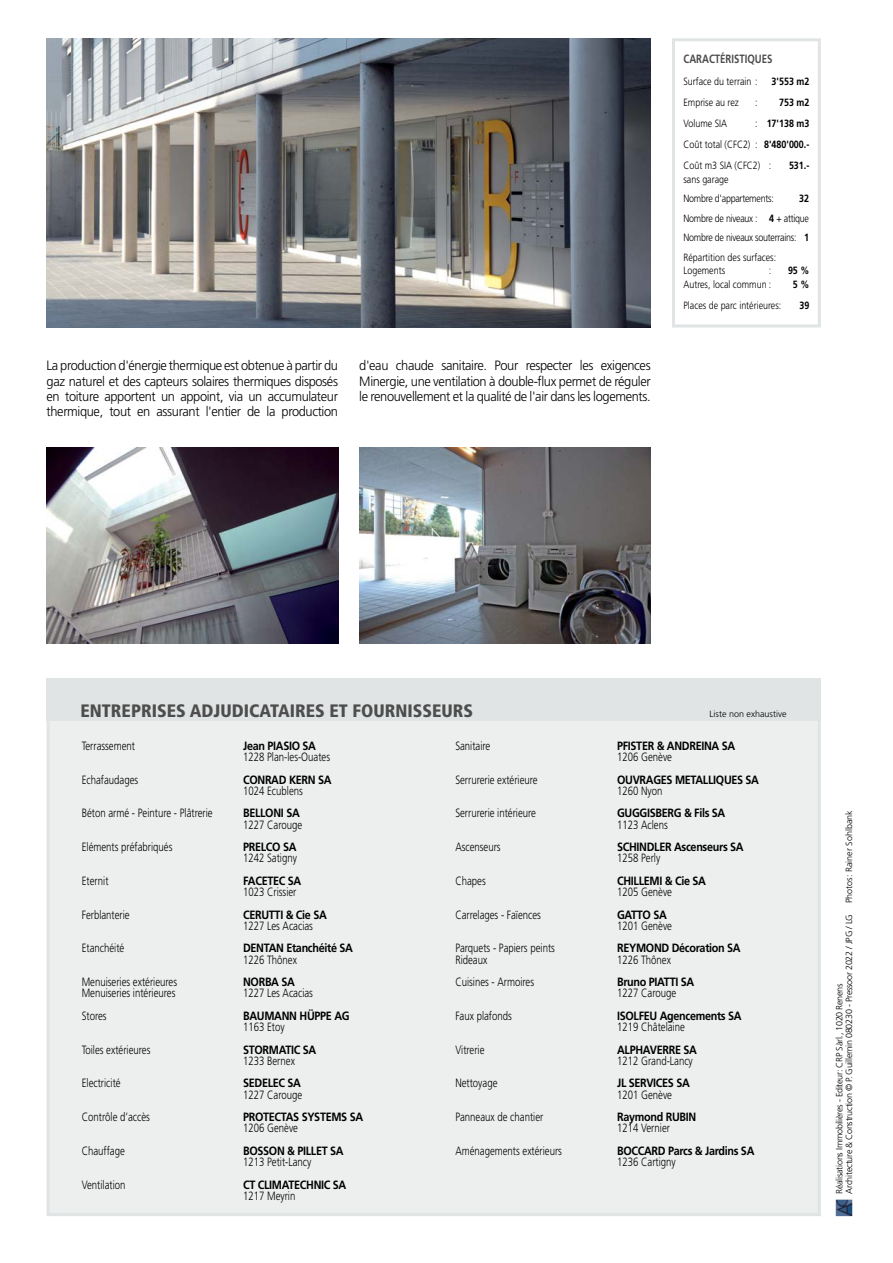
<style>
.page{position:relative;width:893px;height:1263px;background:#fff}
.page>*{position:absolute;margin:0;border:0;box-sizing:border-box;transform-origin:0 0}
.t1{font:900 condensed 18px "Frutiger";color:#4d4d4d}
.t2{font:300 13.5px/15.1px "Frutiger";letter-spacing:-.03em;color:#000;text-align:justify;scale:.95 1}
.t3{font:300 12px/11.2px "Frutiger";color:#000;scale:.8 1}
.t4{font:700 12px "Frutiger";letter-spacing:-.03em;color:#000;scale:.9 1}
.t5{font:700 12px "Frutiger";color:#4d4d4d;scale:.8 1}
.t6{font:300 10.5px/19.5px "Frutiger";color:#000;text-align:justify;scale:.85 1}
.t7{font:300 10.5px/19.5px "Frutiger";letter-spacing:-.03em;color:#000;scale:.85 1}
.t8{font:700 10.5px "Frutiger";color:#000;scale:.85 1}
.t9{font:300 9px/9.8px "Frutiger";letter-spacing:-.03em;color:#000}
.t10{font:300 9px "Frutiger";color:#000}
.s1{font-weight:700}
</style>
<div class="page">
<div style="left:48px;top:680px;width:771px;height:535px;background:#edefef"></div>
<div style="left:47px;top:678px;width:773px;height:43px;background:#e0e4e4"></div>
<img style="left:835px;top:1200px;width:17px;height:16px">
<div style="left:672px;top:38px;width:148px;height:289px;border:3px solid #e0e4e4"></div>
<img style="left:47px;top:38px;width:603px;height:289px">
<img style="left:359px;top:448px;width:291px;height:195px">
<img style="left:47px;top:448px;width:291px;height:195px">
<p class="t2" style="left:47px;top:359px;width:308px">La production d'énergie thermique est obtenue à partir du gaz naturel et des capteurs solaires thermiques disposés en toiture apportent un appoint, via un accumulateur thermique, tout en assurant l'entier de la production</p>
<p class="t2" style="left:359px;top:359px;width:308px">d'eau chaude sanitaire. Pour respecter les exigences Minergie, une ventilation à double-flux permet de réguler le renouvellement et la qualité de l'air dans les logements.</p>
<p class="t5" style="left:683px;top:54px;width:113px">CARACTÉRISTIQUES</p>
<p class="t6" style="left:683px;top:73px;width:89px">Surface du terrain :</p>
<p class="t8" style="left:771px;top:77px;width:46px">3'553 m2</p>
<p class="t6" style="left:683px;top:94px;width:67px">Emprise au rez</p>
<p class="t6" style="left:755px;top:94px;width:4px">:</p>
<p class="t8" style="left:779px;top:98px;width:37px">753 m2</p>
<p class="t6" style="left:683px;top:115px;width:53px">Volume SIA</p>
<p class="t6" style="left:683px;top:114px;width:150px;line-height:21px;text-indent:72px">: <span class="s1">17'138 m3<br></span>Coût total (CFC2) : <span class="s1">8'480'000.- </span>Coût m3 SIA (CFC2) :</p>
<p class="t8" style="left:789px;top:161px;width:25px">531.-</p>
<p class="t7" style="left:683px;top:170px;width:108px">sans garage<br>Nombre d'appartements:</p>
<p class="t6" style="left:683px;top:190px;width:149px;text-indent:116px"><span class="s1">32<br></span>Nombre de niveaux : <span class="s1">4</span> + attique Nombre de niveaux souterrains: <span class="s1">1<br></span>Répartition des surfaces:</p>
<p class="t6" style="left:683px;top:262px;width:50px">Logements</p>
<p class="t6" style="left:768px;top:262px;width:4px">:</p>
<p class="t8" style="left:788px;top:266px;width:27px">95 %</p>
<p class="t6" style="left:683px;top:275px;width:105px">Autres, local commun :</p>
<p class="t8" style="left:793px;top:280px;width:21px">5 %</p>
<p class="t6" style="left:683px;top:296px;width:117px">Places de parc intérieures:</p>
<p class="t8" style="left:799px;top:301px;width:13px">39</p>
<h1 class="t1" style="left:81px;top:703px;width:394px">ENTREPRISES ADJUDICATAIRES ET FOURNISSEURS</h1>
<p class="t10" style="left:709px;top:710px;width:78px">Liste non exhaustive</p>
<p class="t3" style="left:82px;top:741px;width:68px">Terrassement</p>
<p class="t3" style="left:82px;top:775px;width:72px">Echafaudages</p>
<p class="t3" style="left:82px;top:809px;width:165px">Béton armé - Peinture - Plâtrerie</p>
<p class="t3" style="left:82px;top:842px;width:115px">Eléments préfabriqués</p>
<p class="t3" style="left:82px;top:876px;width:35px">Eternit</p>
<p class="t3" style="left:82px;top:910px;width:61px">Ferblanterie</p>
<p class="t3" style="left:82px;top:944px;width:55px">Etanchéité</p>
<p class="t3" style="left:82px;top:977px;width:121px">Menuiseries extérieures<br>Menuiseries intérieures</p>
<p class="t3" style="left:82px;top:1011px;width:33px">Stores</p>
<p class="t3" style="left:82px;top:1045px;width:87px">Toiles extérieures</p>
<p class="t3" style="left:82px;top:1079px;width:50px">Electricité</p>
<p class="t3" style="left:82px;top:1112px;width:87px">Contrôle d’accès</p>
<p class="t3" style="left:82px;top:1146px;width:55px">Chauffage</p>
<p class="t3" style="left:82px;top:1180px;width:56px">Ventilation</p>
<p class="t3" style="left:455px;top:741px;width:45px">Sanitaire</p>
<p class="t3" style="left:455px;top:775px;width:104px">Serrurerie extérieure</p>
<p class="t3" style="left:455px;top:809px;width:102px">Serrurerie intérieure</p>
<p class="t3" style="left:455px;top:842px;width:58px">Ascenseurs</p>
<p class="t3" style="left:455px;top:876px;width:40px">Chapes</p>
<p class="t3" style="left:455px;top:910px;width:109px">Carrelages - Faïences</p>
<p class="t3" style="left:455px;top:944px;width:126px">Parquets - Papiers peints<br>Rideaux</p>
<p class="t3" style="left:455px;top:977px;width:100px">Cuisines - Armoires</p>
<p class="t3" style="left:455px;top:1011px;width:72px">Faux plafonds</p>
<p class="t3" style="left:455px;top:1045px;width:38px">Vitrerie</p>
<p class="t3" style="left:455px;top:1079px;width:54px">Nettoyage</p>
<p class="t3" style="left:455px;top:1112px;width:111px">Panneaux de chantier</p>
<p class="t3" style="left:455px;top:1146px;width:135px">Aménagements extérieurs</p>
<p class="t4" style="left:243px;top:741px;width:83px">Jean PIASIO SA</p>
<p class="t3" style="left:243px;top:752px;width:110px">1228 Plan-les-Ouates</p>
<p class="t4" style="left:243px;top:775px;width:100px">CONRAD KERN SA</p>
<p class="t3" style="left:243px;top:786px;width:76px">1024 Ecublens</p>
<p class="t4" style="left:243px;top:808px;width:64px">BELLONI SA</p>
<p class="t3" style="left:243px;top:820px;width:75px">1227 Carouge</p>
<p class="t4" style="left:243px;top:842px;width:61px">PRELCO SA</p>
<p class="t3" style="left:243px;top:854px;width:69px">1242 Satigny</p>
<p class="t4" style="left:243px;top:876px;width:66px">FACETEC SA</p>
<p class="t3" style="left:243px;top:887px;width:68px">1023 Crissier</p>
<p class="t4" style="left:243px;top:910px;width:95px">CERUTTI &amp; Cie SA</p>
<p class="t3" style="left:243px;top:921px;width:89px">1227 Les Acacias</p>
<p class="t4" style="left:243px;top:943px;width:124px">DENTAN Etanchéité SA</p>
<p class="t3" style="left:243px;top:955px;width:69px">1226 Thônex</p>
<p class="t4" style="left:243px;top:977px;width:59px">NORBA SA</p>
<p class="t3" style="left:243px;top:989px;width:89px">1227 Les Acacias</p>
<p class="t4" style="left:243px;top:1011px;width:120px">BAUMANN HÜPPE AG</p>
<p class="t3" style="left:243px;top:1022px;width:54px">1163 Etoy</p>
<p class="t4" style="left:243px;top:1045px;width:83px">STORMATIC SA</p>
<p class="t3" style="left:243px;top:1056px;width:66px">1233 Bernex</p>
<p class="t4" style="left:243px;top:1078px;width:66px">SEDELEC SA</p>
<p class="t3" style="left:243px;top:1090px;width:75px">1227 Carouge</p>
<p class="t4" style="left:243px;top:1112px;width:135px">PROTECTAS SYSTEMS SA</p>
<p class="t3" style="left:243px;top:1124px;width:70px">1206 Genève</p>
<p class="t4" style="left:243px;top:1146px;width:113px">BOSSON &amp; PILLET SA</p>
<p class="t3" style="left:243px;top:1157px;width:87px">1213 Petit-Lancy</p>
<p class="t4" style="left:243px;top:1180px;width:116px">CT CLIMATECHNIC SA</p>
<p class="t3" style="left:243px;top:1191px;width:67px">1217 Meyrin</p>
<p class="t4" style="left:617px;top:741px;width:133px">PFISTER &amp; ANDREINA SA</p>
<p class="t3" style="left:617px;top:752px;width:70px">1206 Genève</p>
<p class="t4" style="left:617px;top:775px;width:159px">OUVRAGES METALLIQUES SA</p>
<p class="t3" style="left:617px;top:786px;width:58px">1260 Nyon</p>
<p class="t4" style="left:617px;top:808px;width:122px">GUGGISBERG &amp; Fils SA</p>
<p class="t3" style="left:617px;top:820px;width:65px">1123 Aclens</p>
<p class="t4" style="left:617px;top:842px;width:142px">SCHINDLER Ascenseurs SA</p>
<p class="t3" style="left:617px;top:854px;width:56px">1258 Perly</p>
<p class="t4" style="left:617px;top:876px;width:100px">CHILLEMI &amp; Cie SA</p>
<p class="t3" style="left:617px;top:887px;width:70px">1205 Genève</p>
<p class="t4" style="left:617px;top:910px;width:57px">GATTO SA</p>
<p class="t3" style="left:617px;top:921px;width:70px">1201 Genève</p>
<p class="t4" style="left:617px;top:943px;width:139px">REYMOND Décoration SA</p>
<p class="t3" style="left:617px;top:955px;width:69px">1226 Thônex</p>
<p class="t4" style="left:617px;top:977px;width:87px">Bruno PIATTI SA</p>
<p class="t3" style="left:617px;top:989px;width:75px">1227 Carouge</p>
<p class="t4" style="left:617px;top:1011px;width:140px">ISOLFEU Agencements SA</p>
<p class="t3" style="left:617px;top:1022px;width:86px">1219 Châtelaine</p>
<p class="t4" style="left:617px;top:1045px;width:90px">ALPHAVERRE SA</p>
<p class="t3" style="left:617px;top:1056px;width:96px">1212 Grand-Lancy</p>
<p class="t4" style="left:617px;top:1078px;width:82px">JL SERVICES SA</p>
<p class="t3" style="left:617px;top:1090px;width:70px">1201 Genève</p>
<p class="t4" style="left:617px;top:1112px;width:89px">Raymond RUBIN</p>
<p class="t3" style="left:617px;top:1124px;width:68px">1214 Vernier</p>
<p class="t4" style="left:617px;top:1146px;width:154px">BOCCARD Parcs &amp; Jardins SA</p>
<p class="t3" style="left:617px;top:1157px;width:75px">1236 Cartigny</p>
<p class="t9" style="left:835px;top:1194px;width:385px;rotate:-90deg">Réalisations Immobilières - Editeur: CRP Sàrl., 1020 Renens<br>Architecture &amp; Construction © P. Guillemin 080230 - Pressoor 2022 / JPG / LG Photos: Rainer Sohlbank</p>
</div>
